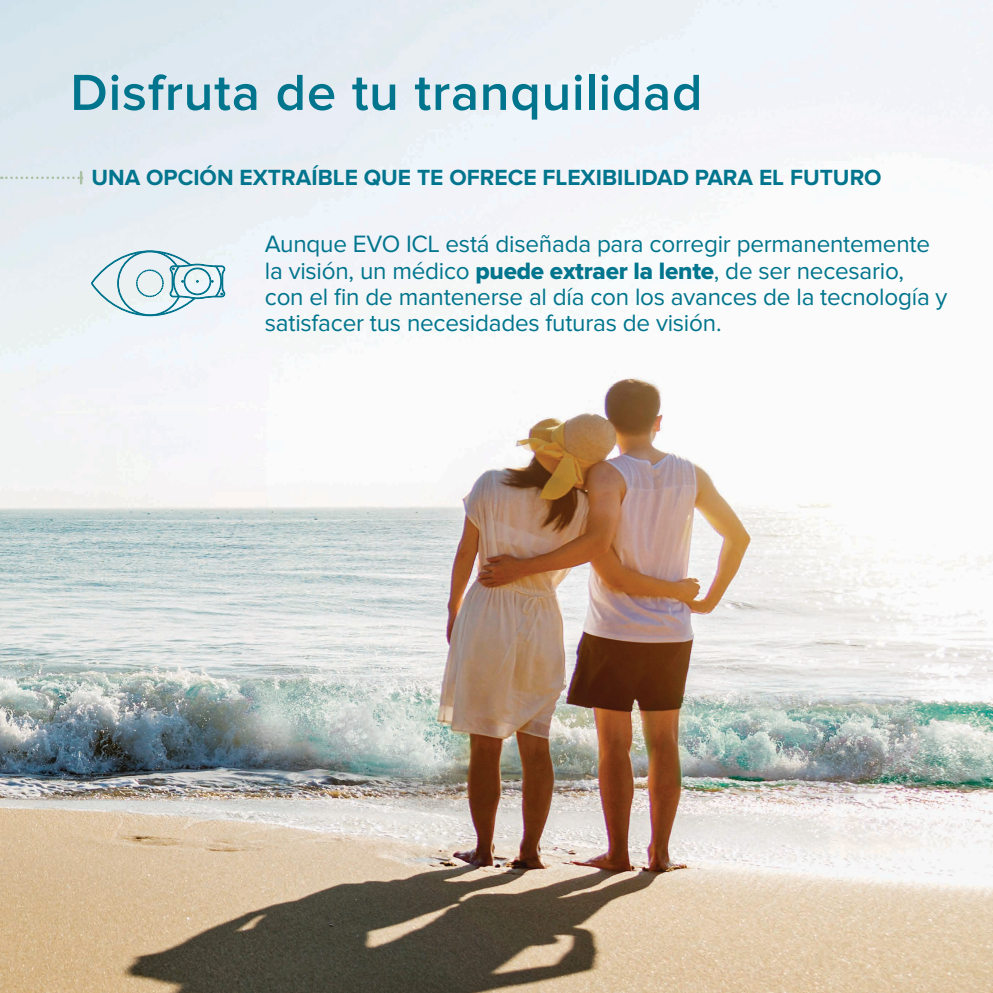
<style>
.page{position:relative;width:993px;height:993px;background:#fff}
.page>*{position:absolute;margin:0;border:0;box-sizing:border-box;transform-origin:0 0}
.t1{font:600 52.5px "Proxima Nova";letter-spacing:.015em;color:#00758d}
.t2{font:24.5px/26.2px "Proxima Nova";letter-spacing:-.01em;color:#00758d}
.t3{font:700 22.75px "Proxima Nova";color:#00758d}
.s1{font-family:"Proxima Nova Extrabld"}
</style>
<div class="page">
<img style="left:0;top:0;width:992px;height:992px">
<svg style="left:91px;top:250px;width:134px;height:66px;background:#c9dfe5"></svg>
<svg style="left:1px;top:172px;width:81px;height:11px"></svg>
<h1 class="t1" style="left:70px;top:68px;width:633px">Disfruta de tu tranquilidad</h1>
<p class="t3" style="left:91px;top:164px;width:791px">UNA OPCIÓN EXTRAÍBLE QUE TE OFRECE FLEXIBILIDAD PARA EL FUTURO</p>
<p class="t2" style="left:265px;top:232px;width:684px">Aunque EVO ICL está diseñada para corregir permanentemente la visión, un médico <span class="s1">puede extraer la lente</span>, de ser necesario, con el fin de mantenerse al día con los avances de la tecnología y satisfacer tus necesidades futuras de visión.</p>
</div>
